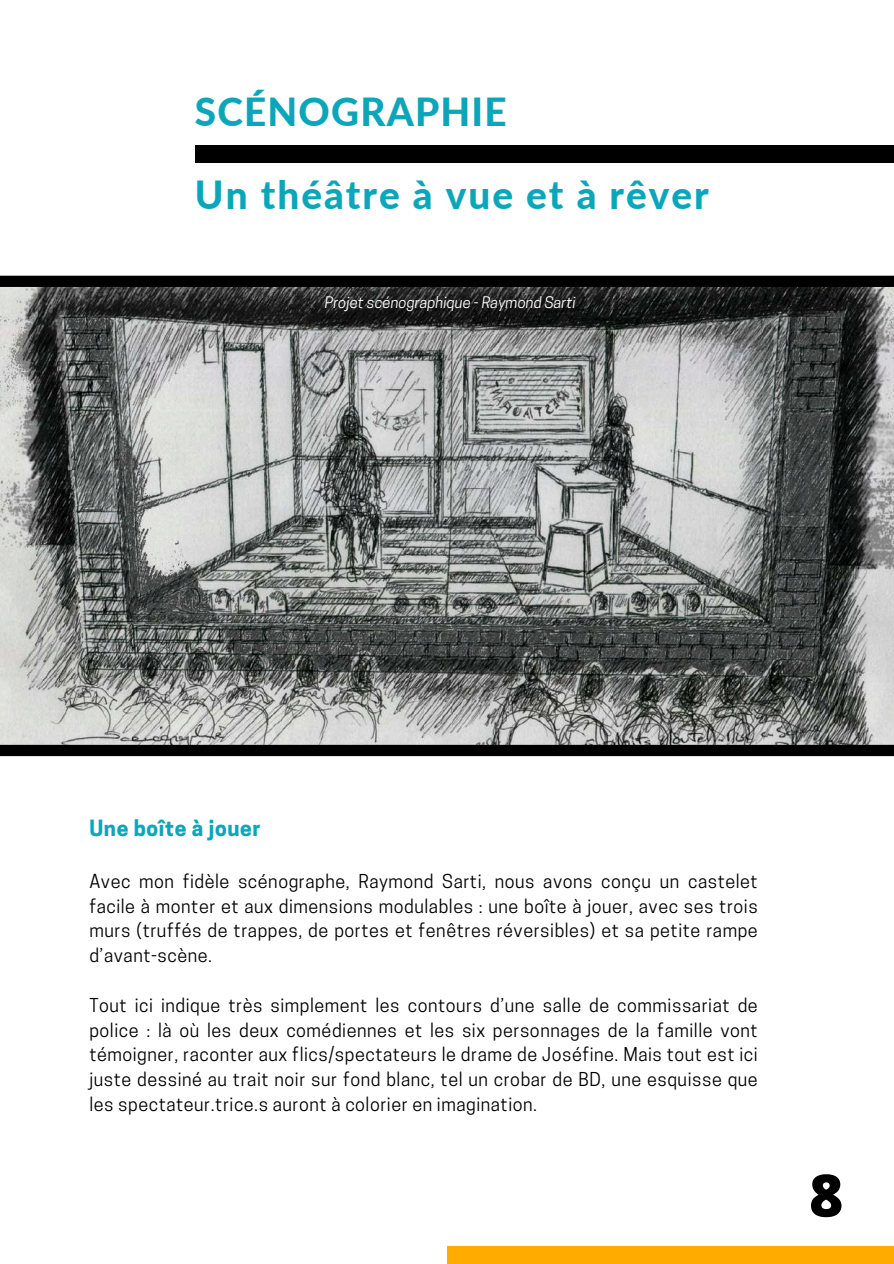
<style>
.page{position:relative;width:894px;height:1264px;background:#fff}
.page>*{position:absolute;margin:0;border:0;box-sizing:border-box;transform-origin:0 0}
.t1{font:800 58.5px "Open Sans";color:#000}
.t2{font:800 38.7px/83.1px "Lato";letter-spacing:.05em;color:#0ba6ba}
.t3{font:700 21px "Cooper Hewitt";letter-spacing:.03em;color:#0ba6ba}
.t4{font:18px/24.8px "Cooper Hewitt";letter-spacing:.03em;color:#000;text-align:justify}
.t5{font:italic 15px "Cooper Hewitt";color:#fff}
</style>
<div class="page">
<div style="left:195px;top:145px;width:698px;height:17px;background:#000"></div>
<img style="left:1px;top:287px;width:892px;height:457px">
<div style="left:0;top:276px;width:893px;height:11px;background:#000"></div>
<div style="left:0;top:744px;width:893px;height:12px;background:#000"></div>
<div style="left:446px;top:1246px;width:447px;height:17px;background:#ffab00"></div>
<h2 class="t2" style="left:195px;top:69px;width:515px">SCÉNOGRAPHIE<br>Un théâtre à vue et à rêver</h2>
<p class="t5" style="left:324px;top:297px;width:252px">Projet scénographique - Raymond Sarti</p>
<p class="t3" style="left:89px;top:820px;width:173px">Une boîte à jouer</p>
<p class="t4" style="left:89px;top:871px;width:669px">Avec mon fidèle scénographe, Raymond Sarti, nous avons conçu un castelet facile à monter et aux dimensions modulables : une boîte à jouer, avec ses trois murs (truffés de trappes, de portes et fenêtres réversibles) et sa petite rampe d’avant-scène.</p>
<p class="t4" style="left:89px;top:994px;width:669px">Tout ici indique très simplement les contours d’une salle de commissariat de police : là où les deux comédiennes et les six personnages de la famille vont témoigner, raconter aux flics/spectateurs le drame de Joséfine. Mais tout est ici juste dessiné au trait noir sur fond blanc, tel un crobar de BD, une esquisse que les spectateur.trice.s auront à colorier en imagination.</p>
<h1 class="t1" style="left:808px;top:1154px;width:36px">8</h1>
</div>
